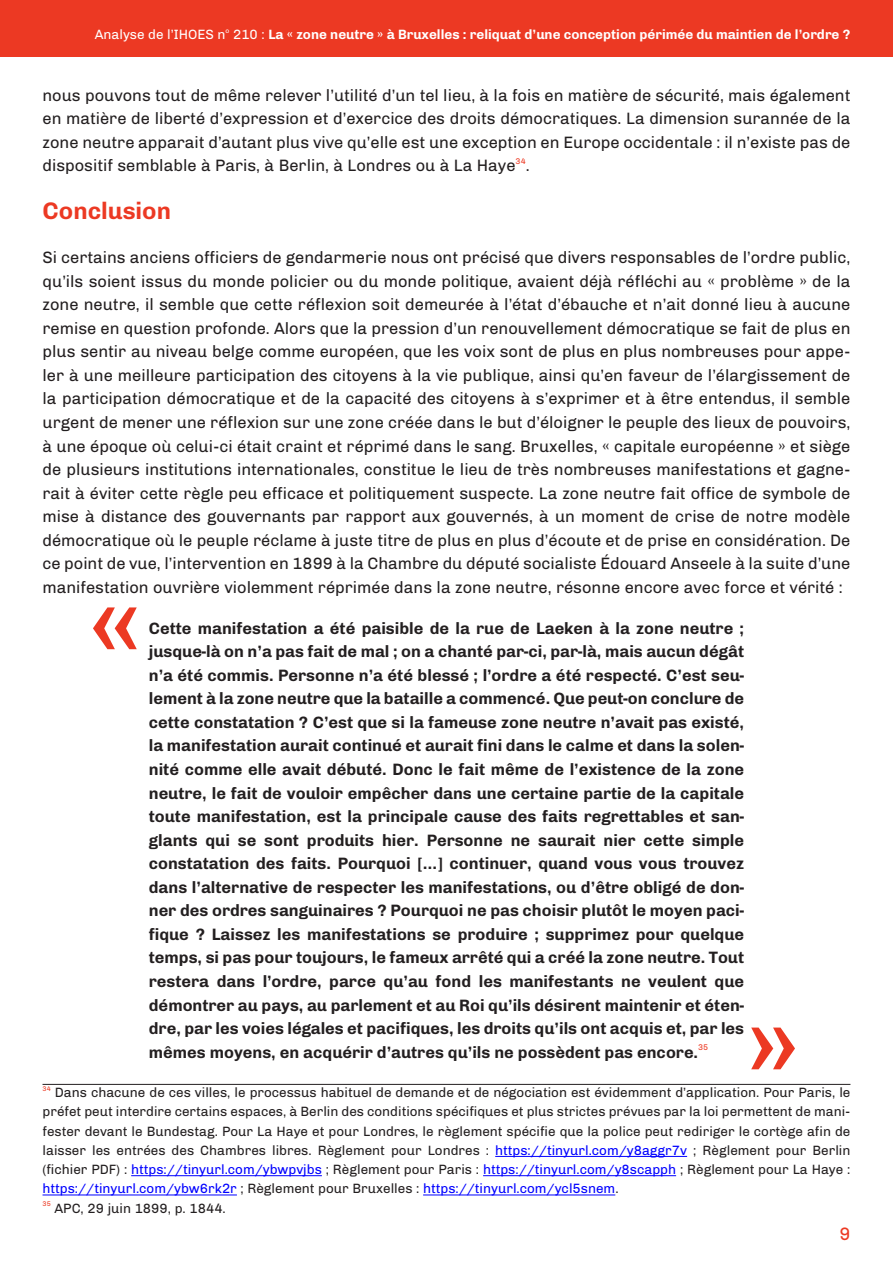
<style>
.page{position:relative;width:893px;height:1263px;background:#fff}
.page>*{position:absolute;margin:0;border:0;box-sizing:border-box;transform-origin:0 0}
.t1{font:700 120px "Chivo";color:#ec3923}
.t2{font:700 24px "Chivo";color:#ec3923}
.t3{font:18px "Chivo";color:#ec3923}
.t4{font:16.5px/23.5px "Chivo";color:#231f20;text-align:justify}
.t5{font:700 16.5px/23.5px "Chivo";color:#231f20;text-align:justify}
.t6{font:13.5px/19.4px "Chivo";color:#231f20;text-align:justify}
.t7{font:700 13.5px "Chivo";color:#fff}
.t8{font:13.5px "Chivo";color:#fff}
.t9{font:8.25px "Chivo";color:#ec3923}
.t10{font:6.75px "Chivo";color:#ec3923}
.t11{font:6.75px "Chivo";color:#fff}
.s1{font-weight:400}
.s2{color:#00f}
</style>
<div class="page">
<div style="left:0;top:0;width:893px;height:57px;background:#ec3923"></div>
<hr style="left:495px;top:1156px;width:192px;height:1px;background:#00f">
<hr style="left:131px;top:1175px;width:191px;height:1px;background:#00f">
<hr style="left:483px;top:1175px;width:193px;height:1px;background:#00f">
<hr style="left:43px;top:1194px;width:194px;height:1px;background:#00f">
<hr style="left:423px;top:1194px;width:192px;height:1px;background:#00f">
<hr style="left:43px;top:1084px;width:807px;height:1px;background:#231f20">
<p class="t8" style="left:95px;top:29px;width:132px">analyse de l’IHoES n</p>
<p class="t11" style="left:226px;top:28px;width:5px">o</p>
<p class="t7" style="left:233px;top:29px;width:619px"><span class="s1">210 :</span> la « zone neutre » à Bruxelles : reliquat d’une conception périmée du maintien de l’ordre ?</p>
<p class="t4" style="left:43px;top:84px;width:809px">nous pouvons tout de même relever l’utilité d’un tel lieu, à la fois en matière de sécurité, mais également en matière de liberté d’expression et d’exercice des droits démocratiques. La dimension surannée de la zone neutre apparait d’autant plus vive qu’elle est une exception en Europe occidentale : il n’existe pas de dispositif semblable à Paris, à Berlin, à Londres ou à La Haye</p>
<p class="t9" style="left:516px;top:158px;width:12px">34</p>
<p class="t4" style="left:526px;top:155px;width:5px">.</p>
<h2 class="t2" style="left:43px;top:202px;width:130px">Conclusion</h2>
<p class="t4" style="left:43px;top:247px;width:809px">Si certains anciens officiers de gendarmerie nous ont précisé que divers responsables de l’ordre public, qu’ils soient issus du monde policier ou du monde politique, avaient déjà réfléchi au « problème » de la zone neutre, il semble que cette réflexion soit demeurée à l’état d’ébauche et n’ait donné lieu à aucune remise en question profonde. alors que la pression d’un renouvellement démocratique se fait de plus en plus sentir au niveau belge comme européen, que les voix sont de plus en plus nombreuses pour appe&shy;ler à une meilleure participation des citoyens à la vie publique, ainsi qu’en faveur de l’élargissement de la participation démocratique et de la capacité des citoyens à s’exprimer et à être entendus, il semble urgent de mener une réflexion sur une zone créée dans le but d’éloigner le peuple des lieux de pouvoirs, à une époque où celui-ci était craint et réprimé dans le sang. Bruxelles, « capitale européenne » et siège de plusieurs institutions internationales, constitue le lieu de très nombreuses manifestations et gagne&shy;rait à éviter cette règle peu efficace et politiquement suspecte. La zone neutre fait office de symbole de mise à distance des gouvernants par rapport aux gouvernés, à un moment de crise de notre modèle démocratique où le peuple réclame à juste titre de plus en plus d’écoute et de prise en considération. De ce point de vue, l’intervention en 1899 à la Chambre du député socialiste Édouard anseele à la suite d’une manifestation ouvrière violemment réprimée dans la zone neutre, résonne encore avec force et vérité :</p>
<p class="t5" style="left:149px;top:617px;width:597px">Cette manifestation a été paisible de la rue de laeken à la zone neutre ; jusque-là on n’a pas fait de mal ; on a chanté par-ci, par-là, mais aucun dégât n’a été commis. Personne n’a été blessé ; l’ordre a été respecté. C’est seu&shy;lement à la zone neutre que la bataille a commencé. Que peut-on conclure de cette constatation ? C’est que si la fameuse zone neutre n’avait pas existé, la manifestation aurait continué et aurait fini dans le calme et dans la solen&shy;nité comme elle avait débuté. donc le fait même de l’existence de la zone neutre, le fait de vouloir empêcher dans une certaine partie de la capitale toute manifestation, est la principale cause des faits regrettables et san&shy;glants qui se sont produits hier. Personne ne saurait nier cette simple constatation des faits. Pourquoi […] continuer, quand vous vous trouvez dans l’alternative de respecter les manifestations, ou d’être obligé de don&shy;ner des ordres sanguinaires ? Pourquoi ne pas choisir plutôt le moyen paci&shy;fique ? laissez les manifestations se produire ; supprimez pour quelque temps, si pas pour toujours, le fameux arrêté qui a créé la zone neutre. Tout restera dans l’ordre, parce qu’au fond les manifestants ne veulent que démontrer au pays, au parlement et au Roi qu’ils désirent maintenir et éten&shy;dre, par les voies légales et pacifiques, les droits qu’ils ont acquis et, par les mêmes moyens, en acquérir d’autres qu’ils ne possèdent pas encore.</p>
<h1 class="t1" style="left:87px;top:582px;width:57px">«</h1>
<h1 class="t1" style="left:746px;top:1002px;width:57px">»</h1>
<p class="t9" style="left:698px;top:1044px;width:12px">35</p>
<p class="t10" style="left:43px;top:1086px;width:10px">34</p>
<p class="t6" style="left:43px;top:1084px;width:809px;text-indent:12px">Dans chacune de ces villes, le processus habituel de demande et de négociation est évidemment d’application. Pour Paris, le préfet peut interdire certains espaces, à Berlin des conditions spécifiques et plus strictes prévues par la loi permettent de mani&shy;fester devant le Bundestag. Pour La Haye et pour Londres, le règlement spécifie que la police peut rediriger le cortège afin de laisser les entrées des Chambres libres. Règlement pour Londres : <span class="s2">https://tinyurl.com/y8aggr7v</span> ; Règlement pour Berlin (fichier PDF) : <span class="s2">https://tinyurl.com/ybwpvjbs</span> ; Règlement pour Paris : <span class="s2">https://tinyurl.com/y8scapph</span> ; Règlement pour La Haye : <span class="s2">https://tinyurl.com/ybw6rk2r</span> ; Règlement pour Bruxelles : <span class="s2">https://tinyurl.com/ycl5snem</span>.</p>
<p class="t10" style="left:43px;top:1201px;width:10px">35</p>
<p class="t6" style="left:54px;top:1199px;width:173px">aPC, 29 juin 1899, p. 1844.</p>
<p class="t3" style="left:839px;top:1227px;width:13px">9</p>
</div>
